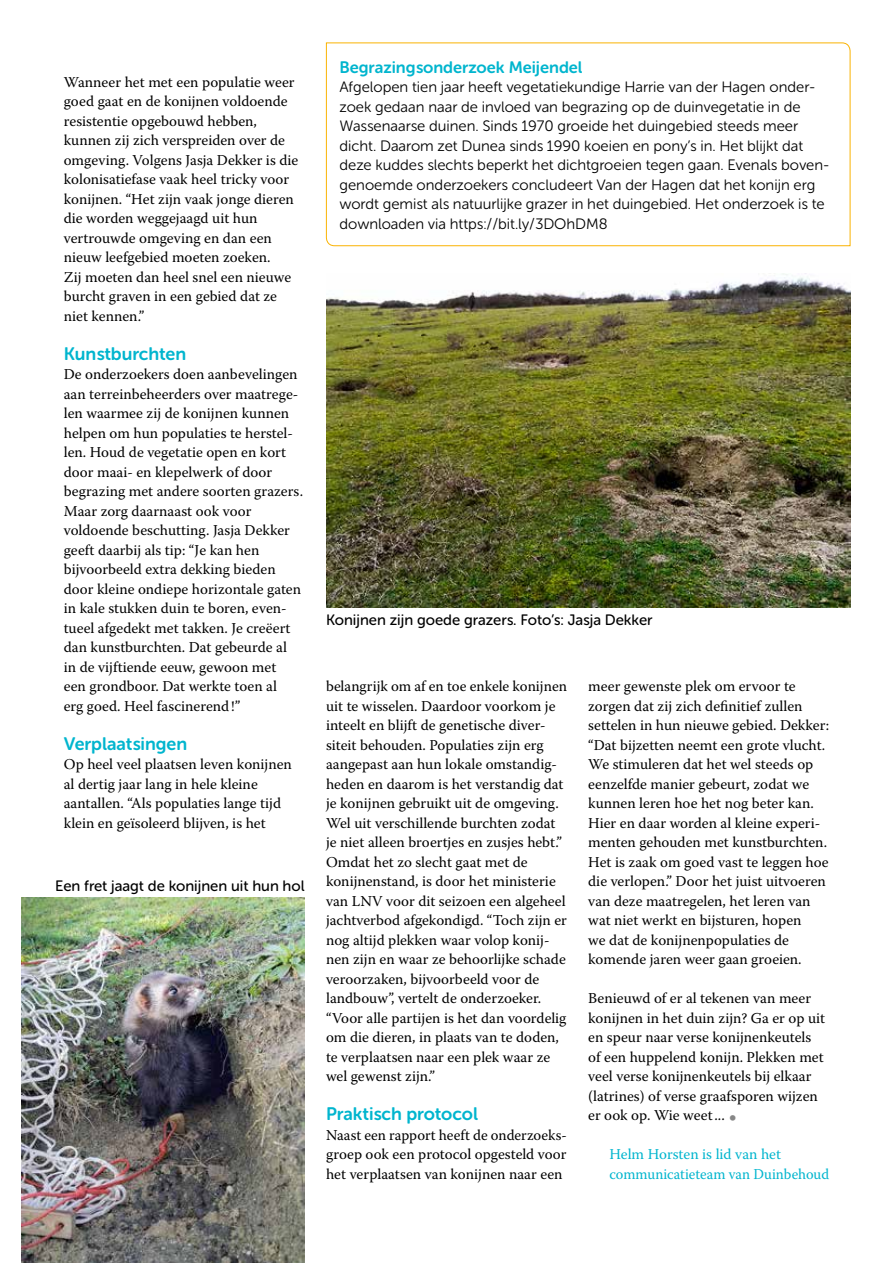
<style>
.page{position:relative;width:893px;height:1263px;background:#fff}
.page>*{position:absolute;margin:0;border:0;box-sizing:border-box;transform-origin:0 0}
.t1{font:21px "Museo Sans Rounded 100";color:#878787}
.t2{font:18px "Museo Sans Rounded 700";color:#00b5ce}
.t3{font:16.5px "Museo Sans Rounded 700";color:#00b5ce}
.t4{font:15px/19.5px "Warnock Pro";color:#000}
.t5{font:15px/19.5px "Museo Sans Rounded 300";color:#000}
.t6{font:15px "Museo Sans Rounded 500";color:#000}
.t7{font:15px/19.5px "Warnock Pro";color:#00b5ce}
</style>
<div class="page">
<img style="left:21px;top:898px;width:284px;height:365px">
<svg style="left:326px;top:42px;width:525px;height:204px"></svg>
<img style="left:326px;top:274px;width:524px;height:333px">
<p class="t4" style="left:64px;top:72px;width:236px">Wanneer het met een populatie weer goed gaat en de konijnen voldoende resistentie opgebouwd hebben, kunnen zij zich verspreiden over de omgeving. Volgens Jasja Dekker is die kolonisatiefase vaak heel tricky voor konijnen. “Het zijn vaak jonge dieren die worden weggejaagd uit hun vertrouwde omgeving en dan een nieuw leefgebied moeten zoeken.<br>Zij moeten dan heel snel een nieuwe burcht graven in een gebied dat ze niet kennen.”</p>
<p class="t2" style="left:64px;top:343px;width:124px">Kunstburchten</p>
<p class="t4" style="left:64px;top:364px;width:241px">De onderzoekers doen aanbevelingen aan terreinbeheerders over maatrege&shy;len waarmee zij de konijnen kunnen helpen om hun populaties te herstel&shy;len. Houd de vegetatie open en kort door maai- en klepelwerk of door begrazing met andere soorten grazers.<br>Maar zorg daarnaast ook voor voldoende beschutting. Jasja Dekker geeft daarbij als tip: “Je kan hen bijvoorbeeld extra dekking bieden door kleine ondiepe horizontale gaten in kale stukken duin te boren, even&shy;tueel afgedekt met takken. Je creëert dan kunstburchten. Dat gebeurde al<br>in de vijftiende eeuw, gewoon met<br>een grondboor. Dat werkte toen al<br>erg goed. Heel fascinerend!”</p>
<p class="t2" style="left:64px;top:733px;width:125px">Verplaatsingen</p>
<p class="t4" style="left:64px;top:754px;width:230px">Op heel veel plaatsen leven konijnen al dertig jaar lang in hele kleine aantallen. “Als populaties lange tijd klein en geïsoleerd blijven, is het</p>
<p class="t6" style="left:55px;top:877px;width:251px">Een fret jaagt de konijnen uit hun hol</p>
<p class="t3" style="left:339px;top:58px;width:245px">Begrazingsonderzoek Meijendel</p>
<p class="t5" style="left:339px;top:77px;width:491px">Afgelopen tien jaar heeft vegetatiekundige Harrie van der Hagen onder&shy;zoek gedaan naar de invloed van begrazing op de duinvegetatie in de Wassenaarse duinen. Sinds 1970 groeide het duingebied steeds meer dicht. Daarom zet Dunea sinds 1990 koeien en pony’s in. Het blijkt dat deze kuddes slechts beperkt het dichtgroeien tegen gaan. Evenals boven&shy;genoemde onderzoekers concludeert Van der Hagen dat het konijn erg wordt gemist als natuurlijke grazer in het duingebied. Het onderzoek is te downloaden via https://bit.ly/3DOhDM8</p>
<p class="t6" style="left:326px;top:612px;width:328px">Konijnen zijn goede grazers. Foto’s: Jasja Dekker</p>
<p class="t4" style="left:326px;top:676px;width:242px">belangrijk om af en toe enkele konijnen uit te wisselen. Daardoor voorkom je inteelt en blijft de genetische diver&shy;siteit behouden. Populaties zijn erg aangepast aan hun lokale omstandig&shy;heden en daarom is het verstandig dat je konijnen gebruikt uit de omgeving.<br>Wel uit verschillende burchten zodat je niet alleen broertjes en zusjes hebt.” Omdat het zo slecht gaat met de konijnenstand, is door het ministerie van LNV voor dit seizoen een algeheel jachtverbod afgekondigd. “Toch zijn er nog altijd plekken waar volop konij&shy;nen zijn en waar ze behoorlijke schade veroorzaken, bijvoorbeeld voor de landbouw”, vertelt de onderzoeker. “Voor alle partijen is het dan voordelig om die dieren, in plaats van te doden, te verplaatsen naar een plek waar ze wel gewenst zijn.”</p>
<p class="t2" style="left:326px;top:1104px;width:154px">Praktisch protocol</p>
<p class="t4" style="left:326px;top:1125px;width:242px;text-align:justify">Naast een rapport heeft de onderzoeks&shy;groep ook een protocol opgesteld voor het verplaatsen van konijnen naar een</p>
<p class="t4" style="left:588px;top:676px;width:242px">meer gewenste plek om ervoor te zorgen dat zij zich definitief zullen settelen in hun nieuwe gebied. Dekker: “Dat bijzetten neemt een grote vlucht.<br>We stimuleren dat het wel steeds op eenzelfde manier gebeurt, zodat we kunnen leren hoe het nog beter kan.<br>Hier en daar worden al kleine experi&shy;menten gehouden met kunstburchten.<br>Het is zaak om goed vast te leggen hoe die verlopen.” Door het juist uitvoeren van deze maatregelen, het leren van wat niet werkt en bijsturen, hopen<br>we dat de konijnenpopulaties de komende jaren weer gaan groeien.</p>
<p class="t4" style="left:588px;top:988px;width:238px">Benieuwd of er al tekenen van meer konijnen in het duin zijn? Ga er op uit en speur naar verse konijnenkeutels of een huppelend konijn. Plekken met veel verse konijnenkeutels bij elkaar (latrines) of verse graafsporen wijzen er ook op. Wie weet...</p>
<p class="t7" style="left:609px;top:1144px;width:221px">Helm Horsten is lid van het communicatieteam van Duinbehoud</p>
<h1 class="t1" style="left:729px;top:1105px;width:10px">•</h1>
</div>
